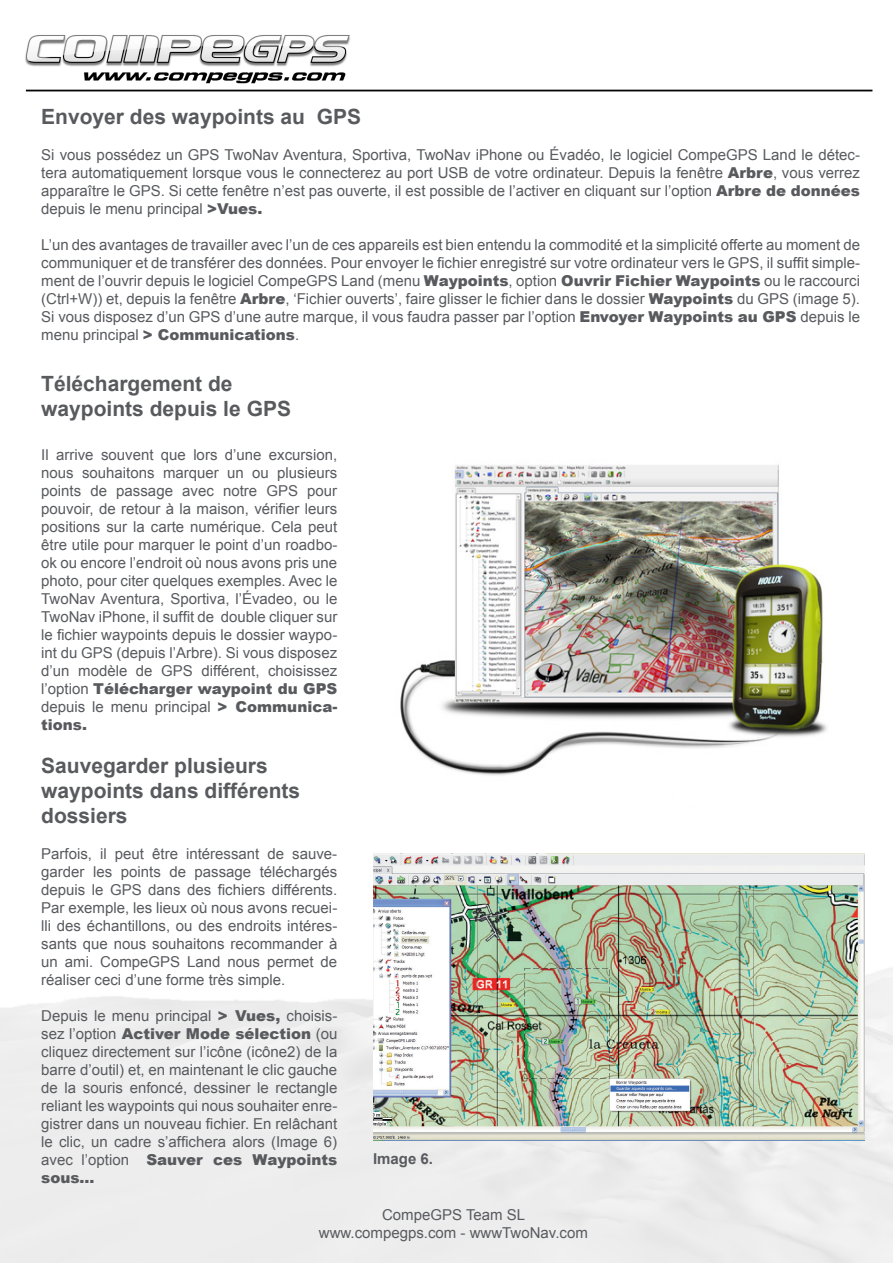
<style>
.page{position:relative;width:893px;height:1263px;background:#fff}
.page>*{position:absolute;margin:0;border:0;box-sizing:border-box;transform-origin:0 0}
.t1{font:700 21px/25.2px "Arial";color:#585a5e}
.t2{font:15px/18px "Arial";color:#585a5e;text-align:justify}
.t3{font:700 15px "Arial";color:#585a5e}
.s1{font-weight:900}
</style>
<div class="page">
<img style="left:0;top:35px;width:893px;height:1228px">
<img style="left:373px;top:853px;width:491px;height:288px">
<img style="left:359px;top:410px;width:494px;height:401px">
<h1 class="t1" style="left:41px;top:105px;width:321px">Envoyer des waypoints au GPS</h1>
<p class="t2" style="left:41px;top:146px;width:820px">Si vous possédez un GPS TwoNav Aventura, Sportiva, TwoNav iPhone ou Évadéo, le logiciel CompeGPS Land le détec&shy;tera automatiquement lorsque vous le connecterez au port USB de votre ordinateur. Depuis la fenêtre <span class="s1">Arbre</span>, vous verrez apparaître le GPS. Si cette fenêtre n’est pas ouverte, il est possible de l’activer en cliquant sur l’option <span class="s1">Arbre de données </span>depuis le menu principal <span class="s1">&gt;Vues.</span></p>
<p class="t2" style="left:41px;top:236px;width:820px">L’un des avantages de travailler avec l’un de ces appareils est bien entendu la commodité et la simplicité offerte au moment de communiquer et de transférer des données. Pour envoyer le fichier enregistré sur votre ordinateur vers le GPS, il suffit simple&shy;ment de l’ouvrir depuis le logiciel CompeGPS Land (menu <span class="s1">Waypoints</span>, option <span class="s1">Ouvrir Fichier Waypoints</span> ou le raccourci (Ctrl+W)) et, depuis la fenêtre <span class="s1">Arbre</span>, ‘Fichier ouverts’, faire glisser le fichier dans le dossier <span class="s1">Waypoints</span> du GPS (image 5).<br>Si vous disposez d’un GPS d’une autre marque, il vous faudra passer par l’option <span class="s1">Envoyer Waypoints au GPS</span> depuis le menu principal <span class="s1">&gt; Communications</span>.</p>
<h1 class="t1" style="left:41px;top:372px;width:251px">Téléchargement de waypoints depuis le GPS</h1>
<p class="t2" style="left:41px;top:445px;width:298px">Il arrive souvent que lors d’une excursion, nous souhaitons marquer un ou plusieurs points de passage avec notre GPS pour pouvoir, de retour à la maison, vérifier leurs positions sur la carte numérique. Cela peut être utile pour marquer le point d’un roadbo&shy;ok ou encore l’endroit où nous avons pris une photo, pour citer quelques exemples. Avec le TwoNav Aventura, Sportiva, l’Évadeo, ou le TwoNav iPhone, il suffit de double cliquer sur le fichier waypoints depuis le dossier waypo&shy;int du GPS (depuis l’Arbre). Si vous disposez d’un modèle de GPS différent, choisissez l’option <span class="s1">Télécharger waypoint du GPS </span>depuis le menu principal <span class="s1">&gt; Communica&shy;tions.</span></p>
<h1 class="t1" style="left:41px;top:753px;width:261px">Sauvegarder plusieurs waypoints dans différents dossiers</h1>
<p class="t2" style="left:41px;top:845px;width:298px">Parfois, il peut être intéressant de sauve&shy;garder les points de passage téléchargés depuis le GPS dans des fichiers différents.<br>Par exemple, les lieux où nous avons recuei&shy;lli des échantillons, ou des endroits intéres&shy;sants que nous souhaitons recommander à un ami. CompeGPS Land nous permet de réaliser ceci d’une forme très simple.</p>
<p class="t2" style="left:41px;top:1007px;width:298px">Depuis le menu principal <span class="s1">&gt; Vues,</span> choisis&shy;sez l’option <span class="s1">Activer Mode sélection</span> (ou cliquez directement sur l’icône (icône2) de la barre d’outil) et, en maintenant le clic gauche de la souris enfoncé, dessiner le rectangle reliant les waypoints qui nous souhaiter enre&shy;gistrer dans un nouveau fichier. En relâchant le clic, un cadre s’affichera alors (Image 6) avec l’option <span class="s1">Sauver ces Waypoints sous...</span></p>
<p class="t3" style="left:373px;top:1149px;width:62px">Image 6.</p>
<p class="t2" style="left:319px;top:1206px;width:270px;text-align:center">CompeGPS Team SL www.compegps.com - wwwTwoNav.com</p>
</div>
